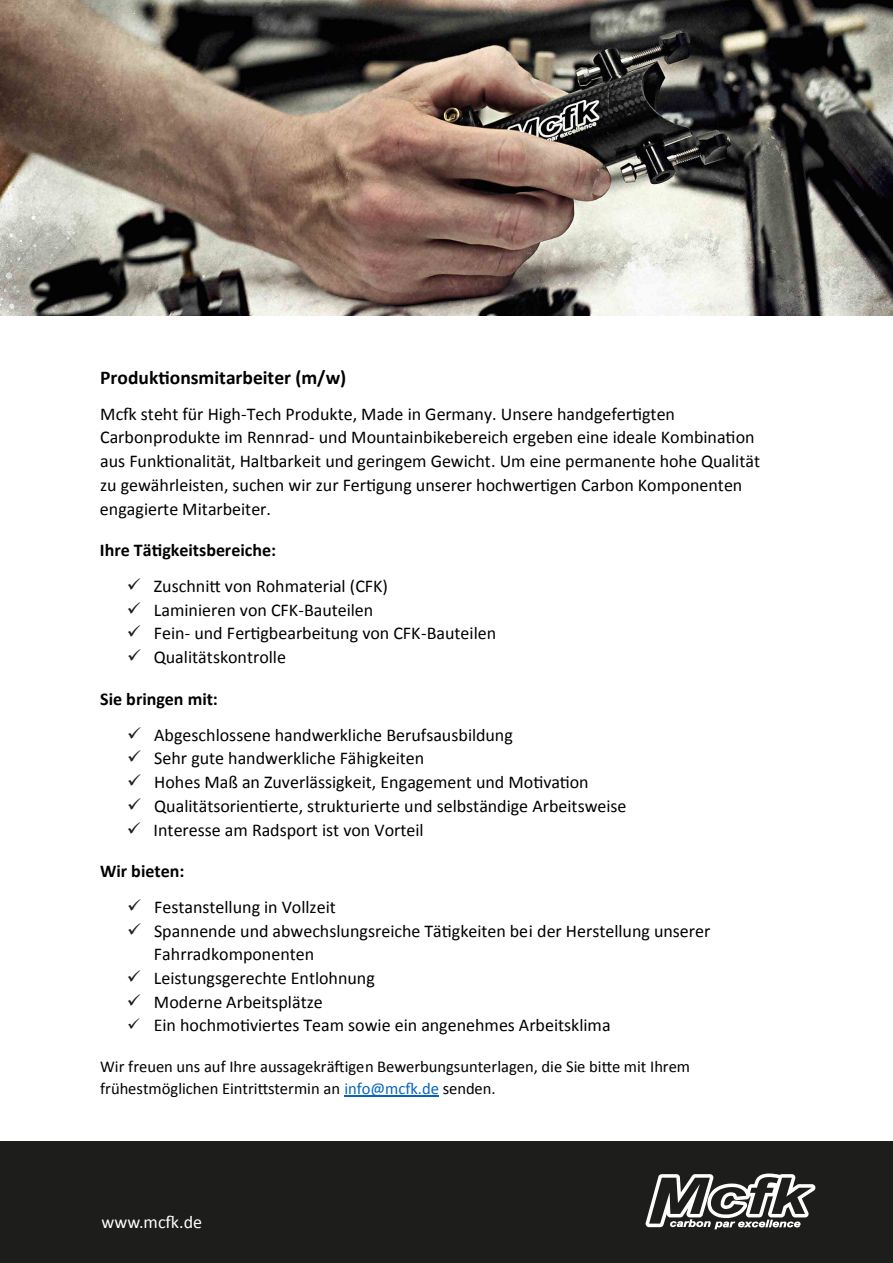
<style>
.page{position:relative;width:893px;height:1263px;background:#fff}
.page>*{position:absolute;margin:0;border:0;box-sizing:border-box;transform-origin:0 0}
.t1{font:700 19.5px "Calibri";color:#000}
.t2{font:18px/23.7px "Calibri";color:#000}
.t3{font:700 18px "Calibri";color:#000}
.t4{font:18px "Calibri";color:#fff}
.t5{font:16.5px/21.8px "Calibri";color:#000}
.s1{color:#1d1d1b}
.s2{color:#0563c1}
</style>
<div class="page">
<hr style="left:345px;top:1095px;width:94px;height:1px;background:#0563c1">
<img style="left:0;top:0;width:893px;height:316px">
<div style="left:0;top:1141px;width:893px;height:122px;background:#1d1d1b"></div>
<svg style="left:645px;top:1173px;width:171px;height:56px"></svg>
<p class="t1" style="left:100px;top:365px;width:248px">Produktionsmitarbeiter (m/w)</p>
<p class="t2" style="left:100px;top:402px;width:662px">Mcfk steht für High-Tech Produkte, Made in Germany. Unsere handgefertigten Carbonprodukte im Rennrad- und Mountainbikebereich ergeben eine ideale Kombination aus Funktionalität, Haltbarkeit und geringem Gewicht. Um eine permanente hohe Qualität zu gewährleisten, suchen wir zur Fertigung unserer hochwertigen Carbon Komponenten engagierte Mitarbeiter.</p>
<p class="t3" style="left:100px;top:539px;width:178px">Ihre Tätigkeitsbereiche:</p>
<p class="t2" style="left:127px;top:574px;width:263px"><span class="s1">✓</span> Zuschnitt von Rohmaterial (CFK)</p>
<p class="t2" style="left:127px;top:598px;width:248px"><span class="s1">✓</span> Laminieren von CFK-Bauteilen</p>
<p class="t2" style="left:127px;top:622px;width:371px"><span class="s1">✓</span> Fein- und Fertigbearbeitung von CFK-Bauteilen</p>
<p class="t2" style="left:127px;top:645px;width:160px"><span class="s1">✓</span> Qualitätskontrolle</p>
<p class="t3" style="left:100px;top:687px;width:119px">Sie bringen mit:</p>
<p class="t2" style="left:127px;top:723px;width:387px"><span class="s1">✓</span> Abgeschlossene handwerkliche Berufsausbildung</p>
<p class="t2" style="left:127px;top:746px;width:299px"><span class="s1">✓</span> Sehr gute handwerkliche Fähigkeiten</p>
<p class="t2" style="left:127px;top:770px;width:463px"><span class="s1">✓</span> Hohes Maß an Zuverlässigkeit, Engagement und Motivation</p>
<p class="t2" style="left:127px;top:794px;width:501px"><span class="s1">✓</span> Qualitätsorientierte, strukturierte und selbständige Arbeitsweise</p>
<p class="t2" style="left:127px;top:818px;width:298px"><span class="s1">✓</span> Interesse am Radsport ist von Vorteil</p>
<p class="t3" style="left:100px;top:860px;width:86px">Wir bieten:</p>
<p class="t2" style="left:127px;top:895px;width:210px"><span class="s1">✓</span> Festanstellung in Vollzeit</p>
<p class="t2" style="left:154px;top:919px;width:558px;text-indent:-27px"><span class="s1">✓</span> Spannende und abwechslungsreiche Tätigkeiten bei der Herstellung unserer<br>Fahrradkomponenten</p>
<p class="t2" style="left:127px;top:966px;width:249px"><span class="s1">✓</span> Leistungsgerechte Entlohnung</p>
<p class="t2" style="left:127px;top:990px;width:197px"><span class="s1">✓</span> Moderne Arbeitsplätze</p>
<p class="t2" style="left:127px;top:1014px;width:485px"><span class="s1">✓</span> Ein hochmotiviertes Team sowie ein angenehmes Arbeitsklima</p>
<p class="t5" style="left:100px;top:1055px;width:591px">Wir freuen uns auf Ihre aussagekräftigen Bewerbungsunterlagen, die Sie bitte mit Ihrem frühestmöglichen Eintrittstermin an <span class="s2">info@mcfk.de</span> senden.</p>
<p class="t4" style="left:101px;top:1211px;width:102px">www.mcfk.de</p>
</div>
